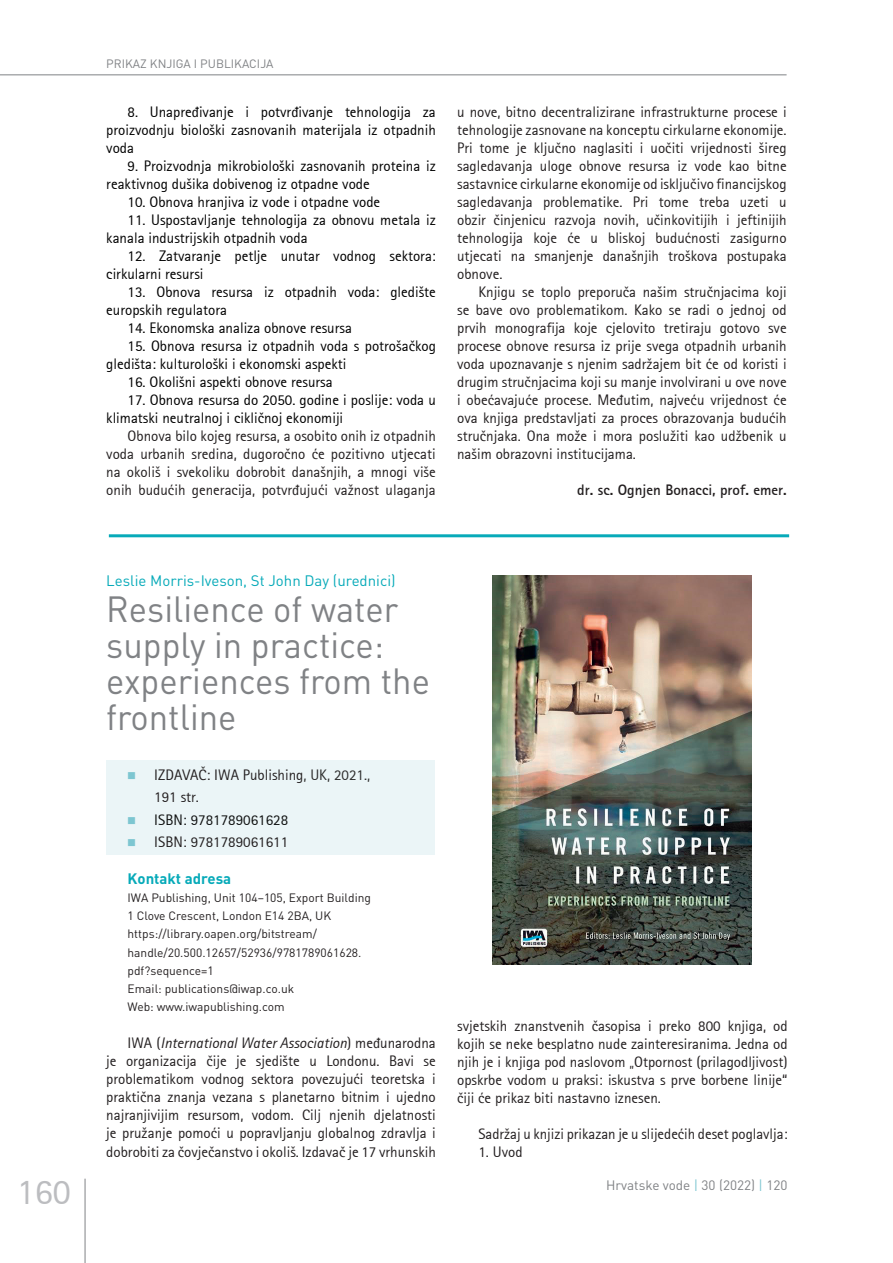
<style>
.page{position:relative;width:893px;height:1263px;background:#fff}
.page>*{position:absolute;margin:0;border:0;box-sizing:border-box;transform-origin:0 0}
.t1{font:36px/36.2px "DIN Pro";color:#808285;scale:.96 1}
.t2{font:36px "Agfa Rotis Sans Serif";color:#bcbdc0}
.t3{font:15px/18px "Agfa Rotis Sans Serif";color:#231f20;text-align:justify}
.t4{font:15px/18px "Agfa Rotis Sans Serif";color:#000}
.t5{font:15px "DIN Pro";color:#07aab9}
.t6{font:700 15px "Agfa Rotis Sans Serif";color:#231f20}
.t7{font:15px "Agfa Rotis Sans Serif";color:#0f1111}
.t8{font:700 15px "DIN Pro";color:#07aab9}
.t9{font:13.5px "DIN Pro";color:#808285}
.t10{font:12px/18.1px "DIN Pro";color:#231f20}
.t11{font:12px "DIN Pro";color:#808285}
.s1{color:#7dc6d1}
.s2{color:#2c2c2c}
.s3{font-style:italic}
</style>
<div class="page">
<hr style="left:85px;top:1179px;width:1px;height:84px;background:#808285">
<div style="left:106px;top:760px;width:328px;height:95px;background:#ebf5f7"></div>
<hr style="left:0;top:75px;width:787px;height:1px;background:#808285">
<hr style="left:109px;top:534px;width:680px;height:3px;background:#07aab9">
<img style="left:492px;top:575px;width:260px;height:389px">
<h1 class="t2" style="left:17px;top:1170px;width:55px">160</h1>
<p class="t11" style="left:106px;top:55px;width:169px">PRIKAZ KNJIGA I PUBLIKACIJA</p>
<p class="t4" style="left:106px;top:102px;width:331px;text-align:justify;text-indent:21px">8. Unapređivanje i potvrđivanje tehnologija za proizvodnju biološki zasnovanih materijala iz otpadnih voda</p>
<p class="t4" style="left:106px;top:156px;width:331px;text-indent:21px">9. Proizvodnja mikrobiološki zasnovanih proteina iz reaktivnog dušika dobivenog iz otpadne vode</p>
<p class="t4" style="left:128px;top:192px;width:254px">10. Obnova hranjiva iz vode i otpadne vode</p>
<p class="t4" style="left:106px;top:210px;width:331px;text-indent:21px">11. Uspostavljanje tehnologija za obnovu metala iz kanala industrijskih otpadnih voda</p>
<p class="t4" style="left:106px;top:246px;width:331px;text-indent:21px">12. Zatvaranje petlje unutar vodnog sektora: cirkularni resursi</p>
<p class="t4" style="left:106px;top:282px;width:331px;text-indent:21px">13. Obnova resursa iz otpadnih voda: gledište europskih regulatora</p>
<p class="t4" style="left:128px;top:318px;width:226px">14. Ekonomska analiza obnove resursa</p>
<p class="t4" style="left:106px;top:336px;width:331px;text-indent:21px">15. Obnova resursa iz otpadnih voda s potrošačkog gledišta: kulturološki i ekonomski aspekti</p>
<p class="t4" style="left:128px;top:372px;width:207px">16. Okolišni aspekti obnove resursa</p>
<p class="t4" style="left:106px;top:390px;width:331px;text-indent:21px">17. Obnova resursa do 2050. godine i poslije: voda u klimatski neutralnoj i cikličnoj ekonomiji</p>
<p class="t3" style="left:106px;top:426px;width:331px;text-indent:21px">Obnova bilo kojeg resursa, a osobito onih iz otpadnih voda urbanih sredina, dugoročno će pozitivno utjecati na okoliš i svekoliku dobrobit današnjih, a mnogi više onih budućih generacija, potvrđujući važnost ulaganja</p>
<p class="t3" style="left:457px;top:102px;width:331px">u nove, bitno decentralizirane infrastrukturne procese i tehnologije zasnovane na konceptu cirkularne ekonomije.<br>Pri tome je ključno naglasiti i uočiti vrijednosti šireg sagledavanja uloge obnove resursa iz vode kao bitne sastavnice cirkularne ekonomije od isključivo financijskog sagledavanja problematike. Pri tome treba uzeti u obzir činjenicu razvoja novih, učinkovitijih i jeftinijih tehnologija koje će u bliskoj budućnosti zasigurno utjecati na smanjenje današnjih troškova postupaka obnove.</p>
<p class="t3" style="left:457px;top:282px;width:331px;text-indent:21px">Knjigu se toplo preporuča našim stručnjacima koji se bave ovo problematikom. Kako se radi o jednoj od prvih monografija koje cjelovito tretiraju gotovo sve procese obnove resursa iz prije svega otpadnih urbanih voda upoznavanje s njenim sadržajem bit će od koristi i drugim stručnjacima koji su manje involvirani u ove nove i obećavajuće procese. Međutim, najveću vrijednost će ova knjiga predstavljati za proces obrazovanja budućih stručnjaka. Ona može i mora poslužiti kao udžbenik u našim obrazovni institucijama.</p>
<p class="t6" style="left:577px;top:480px;width:211px">dr. sc. Ognjen Bonacci, prof. emer.</p>
<p class="t5" style="left:106px;top:570px;width:291px">Leslie Morris-Iveson, St John Day (urednici)</p>
<h1 class="t1" style="left:106px;top:589px;width:339px">Resilience of water supply in practice: experiences from the frontline</h1>
<p class="t3" style="left:154px;top:763px;width:217px;line-height:22.5px;text-indent:-27px"><span class="s1">■</span> IZDAVAČ: IWA Publishing<span class="s2">, UK, 2021.,<br></span>191 str.</p>
<p class="t7" style="left:127px;top:811px;width:162px"><span class="s1">■</span> ISBN: 9781789061628</p>
<p class="t3" style="left:127px;top:833px;width:162px"><span class="s1">■</span> ISBN: 9781789061611</p>
<p class="t8" style="left:128px;top:868px;width:105px">Kontakt adresa</p>
<p class="t10" style="left:128px;top:888px;width:245px">IWA Publishing, Unit 104–105, Export Building 1 Clove Crescent, London E14 2BA, UK https://library.oapen.org/bitstream/ handle/20.500.12657/52936/9781789061628. pdf?sequence=1<br>Email: publications@iwap.co.uk<br>Web: www.iwapublishing.com</p>
<p class="t3" style="left:106px;top:1033px;width:331px;text-indent:21px">IWA (<span class="s3">International Water Association</span>) međunarodna je organizacija čije je sjedište u Londonu. Bavi se problematikom vodnog sektora povezujući teoretska i praktična znanja vezana s planetarno bitnim i ujedno najranjivijim resursom, vodom. Cilj njenih djelatnosti je pružanje pomoći u popravljanju globalnog zdravlja i dobrobiti za čovječanstvo i okoliš. Izdavač je 17 vrhunskih</p>
<p class="t3" style="left:457px;top:1017px;width:332px">svjetskih znanstvenih časopisa i preko 800 knjiga, od kojih se neke besplatno nude zainteresiranima. Jedna od njih je i knjiga pod naslovom „Otpornost (prilagodljivost) opskrbe vodom u praksi: iskustva s prve borbene linije“ čiji će prikaz biti nastavno iznesen.</p>
<p class="t3" style="left:478px;top:1125px;width:311px">Sadržaj u knjizi prikazan je u slijedećih deset poglavlja:</p>
<p class="t3" style="left:478px;top:1143px;width:46px">1. Uvod</p>
<p class="t9" style="left:606px;top:1176px;width:183px">Hrvatske vode <span class="s1">|</span> 30 (2022) <span class="s1">|</span> 120</p>
</div>
